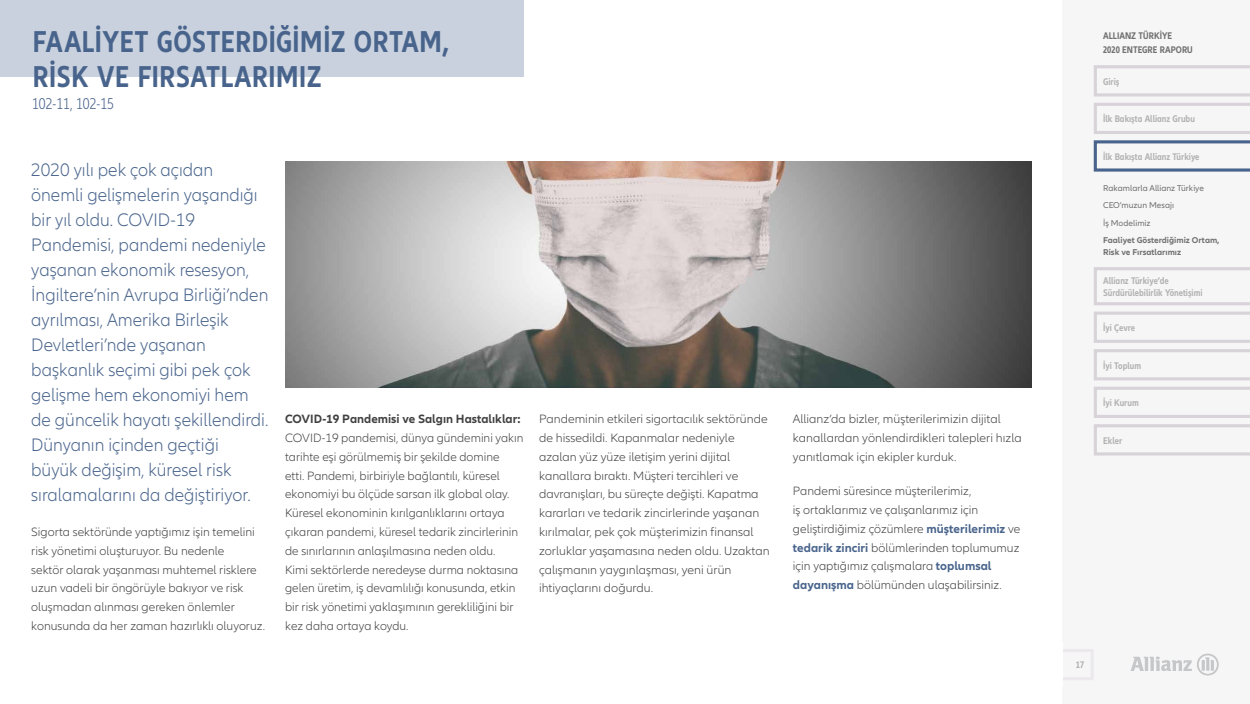
<style>
.page{position:relative;width:1250px;height:704px;background:#fff}
.page>*{position:absolute;margin:0;border:0;box-sizing:border-box;transform-origin:0 0}
.t1{font:700 condensed 31.25px/34.4px "Allianz Neo";letter-spacing:.015em;color:#49648c;scale:.96 1}
.t2{font:300 18.75px/25px "Allianz Neo";color:#49648c;scale:.96 1}
.t3{font:300 condensed 16.25px "Allianz Neo";color:#49648c}
.t4{font:300 12.5px/18.8px "Allianz Neo";color:#414141}
.t5{font:700 12.5px "Allianz Neo";color:#414141}
.t6{font:700 condensed 10px/11.2px "Allianz Neo";color:#b3b3b3}
.t7{font:700 condensed 10px/13.8px "Allianz Neo";color:#707070}
.t8{font:8.75px/17.5px "Allianz Neo";color:#707070}
.t9{font:700 8.75px/11.2px "Allianz Neo";color:#707070}
.s1{font-weight:700;color:#49648c}
</style>
<div class="page">
<div style="left:1062px;top:0;width:188px;height:703px;background:#f7f6f7"></div>
<svg style="left:1063px;top:649px;width:30px;height:31px"></svg>
<svg style="left:1131px;top:653px;width:88px;height:22px"></svg>
<svg style="left:1093px;top:65px;width:157px;height:107px"></svg>
<svg style="left:1094px;top:267px;width:156px;height:189px"></svg>
<div style="left:0;top:0;width:523px;height:76px;background:#c8d1dd"></div>
<img style="left:285px;top:161px;width:746px;height:226px">
<h1 class="t1" style="left:33px;top:25px;width:435px">FAALIYET GÖSTERDIĞIMIZ ORTAM,<br>RISK VE FIRSATLARIMIZ</h1>
<h3 class="t3" style="left:32px;top:94px;width:83px">102-11, 102-15</h3>
<p class="t2" style="left:31px;top:158px;width:249px">2020 yılı pek çok açıdan önemli gelişmelerin yaşandığı bir yıl oldu. COVID-19<br>Pandemisi, pandemi nedeniyle yaşanan ekonomik resesyon,<br>İngiltere’nin Avrupa Birliği’nden ayrılması, Amerika Birleşik<br>Devletleri’nde yaşanan başkanlık seçimi gibi pek çok gelişme hem ekonomiyi hem de güncelik hayatı şekillendirdi.<br>Dünyanın içinden geçtiği büyük değişim, küresel risk sıralamalarını da değiştiriyor.</p>
<p class="t4" style="left:31px;top:522px;width:236px">Sigorta sektöründe yaptığımız işin temelini risk yönetimi oluşturuyor. Bu nedenle<br>sektör olarak yaşanması muhtemel risklere uzun vadeli bir öngörüyle bakıyor ve risk oluşmadan alınması gereken önlemler konusunda da her zaman hazırlıklı oluyoruz.</p>
<p class="t5" style="left:285px;top:411px;width:237px">COVID-19 Pandemisi ve Salgın Hastalıklar:</p>
<p class="t4" style="left:285px;top:428px;width:240px">COVID-19 pandemisi, dünya gündemini yakın tarihte eşi görülmemiş bir şekilde domine<br>etti. Pandemi, birbiriyle bağlantılı, küresel ekonomiyi bu ölçüde sarsan ilk global olay.<br>Küresel ekonominin kırılganlıklarını ortaya çıkaran pandemi, küresel tedarik zincirlerinin de sınırlarının anlaşılmasına neden oldu.<br>Kimi sektörlerde neredeyse durma noktasına gelen üretim, iş devamlılığı konusunda, etkin bir risk yönetimi yaklaşımının gerekliliğini bir kez daha ortaya koydu.</p>
<p class="t4" style="left:539px;top:410px;width:232px">Pandeminin etkileri sigortacılık sektöründe de hissedildi. Kapanmalar nedeniyle azalan yüz yüze iletişim yerini dijital kanallara bıraktı. Müşteri tercihleri ve davranışları, bu süreçte değişti. Kapatma kararları ve tedarik zincirlerinde yaşanan kırılmalar, pek çok müşterimizin finansal zorluklar yaşamasına neden oldu. Uzaktan çalışmanın yaygınlaşması, yeni ürün ihtiyaçlarını doğurdu.</p>
<p class="t4" style="left:793px;top:410px;width:230px">Allianz’da bizler, müşterilerimizin dijital kanallardan yönlendirdikleri talepleri hızla yanıtlamak için ekipler kurduk.</p>
<p class="t4" style="left:793px;top:482px;width:229px">Pandemi süresince müşterilerimiz,<br>iş ortaklarımız ve çalışanlarımız için geliştirdiğimiz çözümlere <span class="s1">müşterilerimiz</span> ve <span class="s1">tedarik zinciri</span> bölümlerinden toplumumuz için yaptığımız çalışmalara <span class="s1">toplumsal dayanışma</span> bölümünden ulaşabilirsiniz.</p>
<p class="t7" style="left:1103px;top:29px;width:91px">ALLIANZ TÜRKİYE<br>2020 ENTEGRE RAPORU</p>
<p class="t6" style="left:1103px;top:76px;width:18px">Giriş</p>
<p class="t6" style="left:1103px;top:113px;width:93px">İlk Bakışta Allianz Grubu</p>
<p class="t6" style="left:1103px;top:151px;width:98px">İlk Bakışta Allianz Türkiye</p>
<p class="t8" style="left:1103px;top:179px;width:102px">Rakamlarla Allianz Türkiye<br>CEO’muzun Mesajı<br>İş Modelimiz</p>
<p class="t9" style="left:1103px;top:235px;width:118px">Faaliyet Gösterdiğimiz Ortam,<br>Risk ve Fırsatlarımız</p>
<p class="t6" style="left:1103px;top:275px;width:101px">Allianz Türkiye’de<br>Sürdürülebilirlik Yönetişimi</p>
<p class="t6" style="left:1103px;top:322px;width:33px">İyi Çevre</p>
<p class="t6" style="left:1103px;top:359px;width:40px">İyi Toplum</p>
<p class="t6" style="left:1103px;top:397px;width:37px">İyi Kurum</p>
<p class="t6" style="left:1103px;top:434px;width:21px">Ekler</p>
<p class="t6" style="left:1076px;top:659px;width:10px">17</p>
</div>
